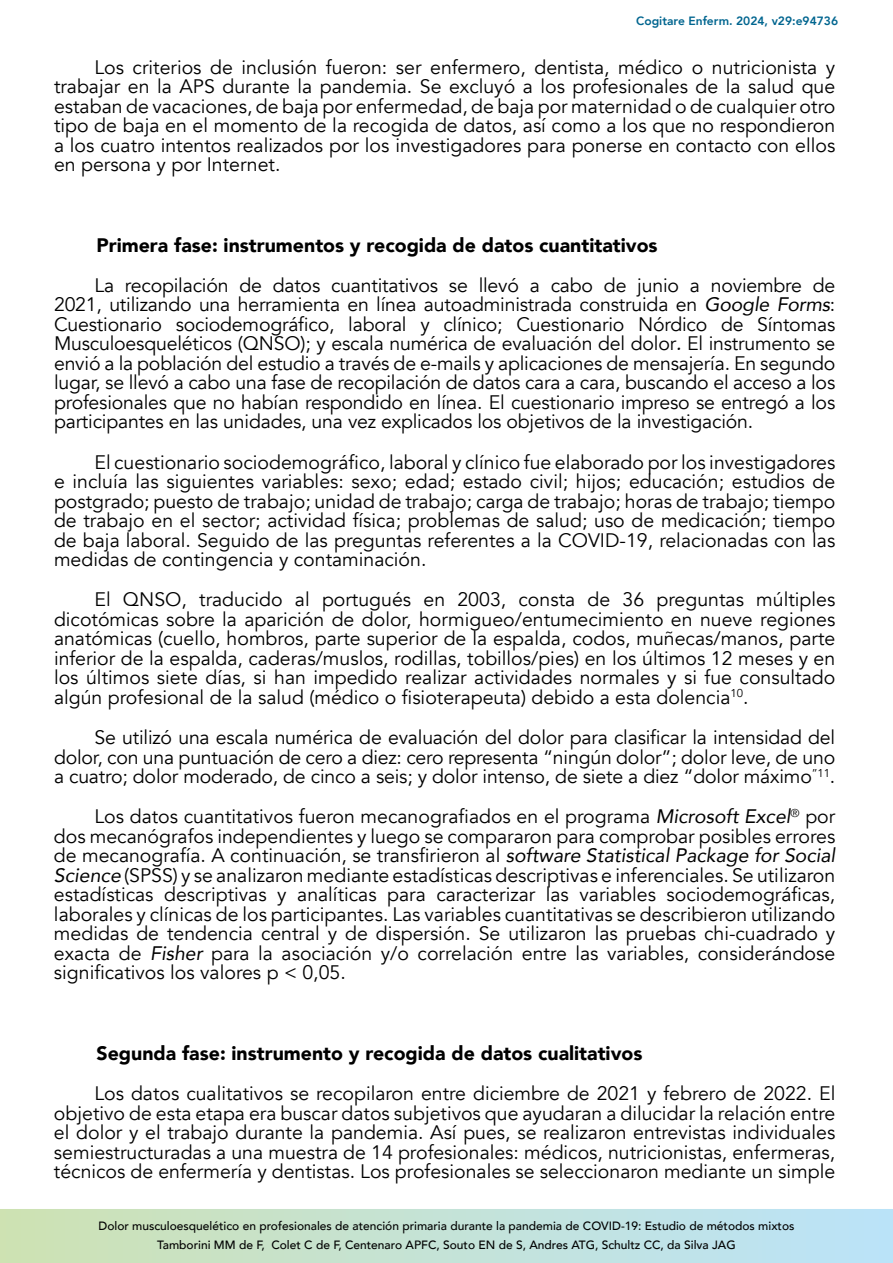
<style>
.page{position:relative;width:893px;height:1263px;background:#fff}
.page>*{position:absolute;margin:0;border:0;box-sizing:border-box;transform-origin:0 0}
.t1{font:19.5px/19.5px "Avenir";color:#000;text-align:justify}
.t2{font:900 19.5px "Avenir";color:#000}
.t3{font:500 12px/18.6px "Avenir";color:#000;text-align:center}
.t4{font:800 12px "Avenir";color:#00658f}
.s1{font-style:italic}
</style>
<div class="page">
<svg style="left:0;top:1209px;width:893px;height:54px;background:#c4e2d6"></svg>
<p class="t4" style="left:636px;top:12px;width:203px">Cogitare Enferm. 2024, v29:e94736</p>
<p class="t1" style="left:54px;top:57px;width:783px;text-indent:40px">Los criterios de inclusión fueron: ser enfermero, dentista, médico o nutricionista y trabajar en la APS durante la pandemia. Se excluyó a los profesionales de la salud que estaban de vacaciones, de baja por enfermedad, de baja por maternidad o de cualquier otro tipo de baja en el momento de la recogida de datos, así como a los que no respondieron a los cuatro intentos realizados por los investigadores para ponerse en contacto con ellos en persona y por Internet.</p>
<p class="t2" style="left:97px;top:228px;width:563px">Primera fase: instrumentos y recogida de datos cuantitativos</p>
<p class="t1" style="left:54px;top:276px;width:783px;text-indent:40px">La recopilación de datos cuantitativos se llevó a cabo de junio a noviembre de 2021, utilizando una herramienta en línea autoadministrada construida en <span class="s1">Google Forms</span>:<br>Cuestionario sociodemográfico, laboral y clínico; Cuestionario Nórdico de Síntomas Musculoesqueléticos (QNSO); y escala numérica de evaluación del dolor<span class="s1">.</span> El instrumento se envió a la población del estudio a través de e-mails y aplicaciones de mensajería. En segundo lugar, se llevó a cabo una fase de recopilación de datos cara a cara, buscando el acceso a los profesionales que no habían respondido en línea. El cuestionario impreso se entregó a los participantes en las unidades, una vez explicados los objetivos de la investigación.</p>
<p class="t1" style="left:54px;top:452px;width:783px;text-indent:40px">El cuestionario sociodemográfico, laboral y clínico fue elaborado por los investigadores e incluía las siguientes variables: sexo; edad; estado civil; hijos; educación; estudios de postgrado; puesto de trabajo; unidad de trabajo; carga de trabajo; horas de trabajo; tiempo de trabajo en el sector; actividad física; problemas de salud; uso de medicación; tiempo de baja laboral. Seguido de las preguntas referentes a la COVID-19, relacionadas con las medidas de contingencia y contaminación.</p>
<p class="t1" style="left:54px;top:590px;width:783px;text-indent:40px">El QNSO, traducido al portugués en 2003, consta de 36 preguntas múltiples dicotómicas sobre la aparición de dolor, hormigueo/entumecimiento en nueve regiones anatómicas (cuello, hombros, parte superior de la espalda, codos, muñecas/manos, parte inferior de la espalda, caderas/muslos, rodillas, tobillos/pies) en los últimos 12 meses y en los últimos siete días, si han impedido realizar actividades normales y si fue consultado algún profesional de la salud (médico o fisioterapeuta) debido a esta dolencia<sup>10</sup>.</p>
<p class="t1" style="left:54px;top:728px;width:783px;text-indent:40px">Se utilizó una escala numérica de evaluación del dolor para clasificar la intensidad del dolor, con una puntuación de cero a diez: cero representa “ningún dolor”; dolor leve, de uno a cuatro; dolor moderado, de cinco a seis; y dolor intenso, de siete a diez “dolor máximo<sup>”11</sup>.</p>
<p class="t1" style="left:54px;top:807px;width:783px;text-indent:40px">Los datos cuantitativos fueron mecanografiados en el programa <span class="s1">Microsoft Excel</span><sup>®</sup> por dos mecanógrafos independientes y luego se compararon para comprobar posibles errores de mecanografía. A continuación, se transfirieron al <span class="s1">software Statistical Package for Social Science</span> (SPSS) y se analizaron mediante estadísticas descriptivas e inferenciales. Se utilizaron estadísticas descriptivas y analíticas para caracterizar las variables sociodemográficas, laborales y clínicas de los participantes. Las variables cuantitativas se describieron utilizando medidas de tendencia central y de dispersión. Se utilizaron las pruebas chi-cuadrado y exacta de <span class="s1">Fisher</span> para la asociación y/o correlación entre las variables, considerándose significativos los valores p &lt; 0,05.</p>
<p class="t2" style="left:97px;top:1036px;width:547px">Segunda fase: instrumento y recogida de datos cualitativos</p>
<p class="t1" style="left:54px;top:1084px;width:783px;text-indent:40px">Los datos cualitativos se recopilaron entre diciembre de 2021 y febrero de 2022. El objetivo de esta etapa era buscar datos subjetivos que ayudaran a dilucidar la relación entre el dolor y el trabajo durante la pandemia. Así pues, se realizaron entrevistas individuales semiestructuradas a una muestra de 14 profesionales: médicos, nutricionistas, enfermeras, técnicos de enfermería y dentistas. Los profesionales se seleccionaron mediante un simple</p>
<p class="t3" style="left:98px;top:1216px;width:698px">Dolor musculoesquelético en profesionales de atención primaria durante la pandemia de COVID-19: Estudio de métodos mixtos<br>Tamborini MM de F, Colet C de F, Centenaro APFC, Souto EN de S, Andres ATG, Schultz CC, da Silva JAG</p>
</div>
